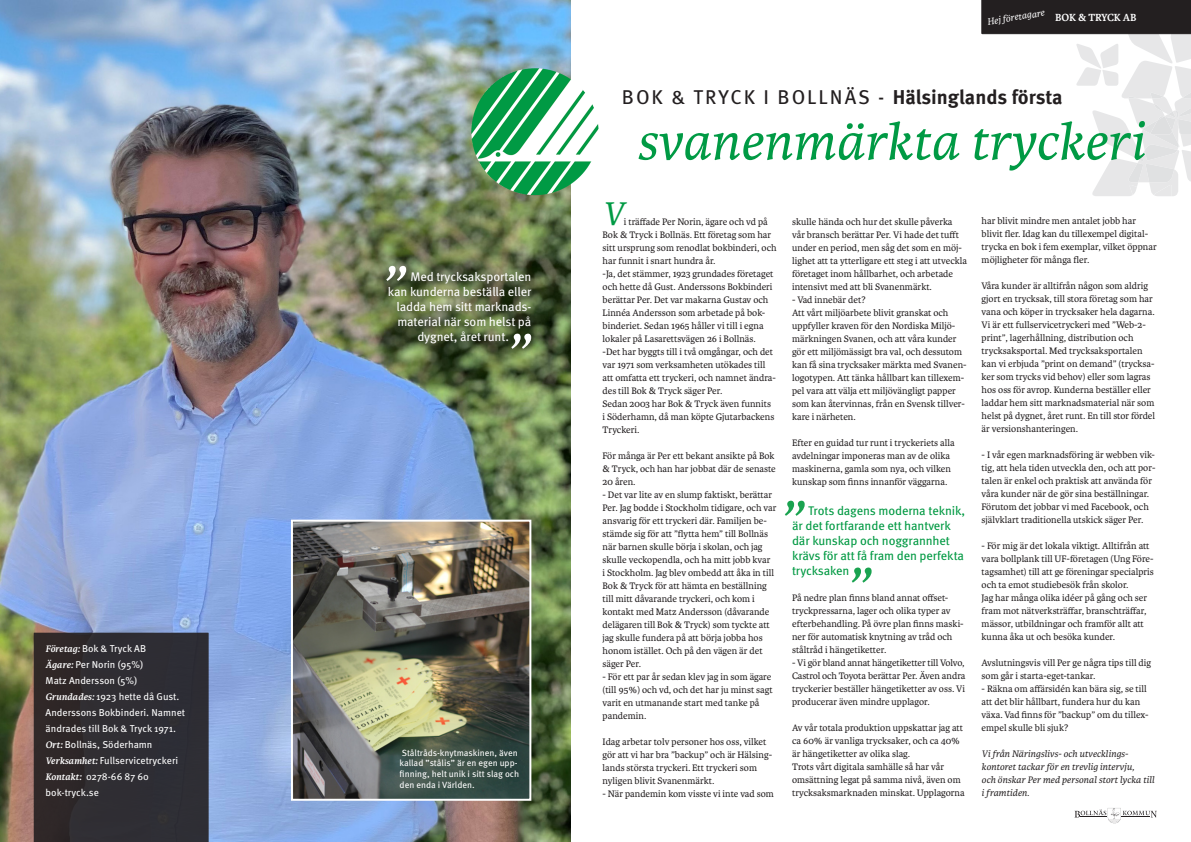
<style>
.page{position:relative;width:1191px;height:842px;background:#fff}
.page>*{position:absolute;margin:0;border:0;box-sizing:border-box;transform-origin:0 0}
.t1{font:italic 66.9px "Karmina Basic";color:#1aa350}
.t2{font:italic 66.9px "Karmina Basic";color:#fff}
.t3{font:italic 55px "Karmina Basic";color:#009a44}
.t4{font:italic 35px "Karmina Basic";color:#009a44}
.t5{font:20px "Meta OT";letter-spacing:.1em;color:#231f20}
.t6{font:12.5px/15px "Meta OT";letter-spacing:-.01em;color:#009942}
.t7{font:12.5px "Meta OT";letter-spacing:-.01em;color:#fff}
.t8{font:700 11px "Karmina Basic";color:#fff}
.t9{font:10px/13px "Karmina Basic";color:#231f20}
.t10{font:10px/16px "Meta OT";color:#fff}
.t11{font:italic 10px/13px "Karmina Basic";color:#231f20}
.t12{font:italic 10px "Karmina Basic";color:#fff}
.t13{font:9px/10.8px "Meta OT";color:#fff}
.s1{font-family:"Karmina Basic";font-weight:700;font-style:italic}
.s2{font-weight:700}
</style>
<div class="page">
<img style="left:0;top:0;width:570px;height:842px">
<svg style="left:1074px;top:808px;width:83px;height:15px"></svg>
<svg style="left:981px;top:0;width:210px;height:196px"></svg>
<div style="left:987px;top:9px;width:60px;height:19px;background:#231f20"></div>
<svg style="left:34px;top:633px;width:175px;height:209px;background:#2e2c30"></svg>
<img style="left:294px;top:523px;width:234px;height:275px">
<div style="left:291px;top:520px;width:240px;height:281px;border:2px solid #fff"></div>
<img style="left:470px;top:68px;width:129px;height:128px">
<div style="left:384px;top:263px;width:29px;height:25px;background:#231f20;opacity:.5"></div>
<div style="left:509px;top:330px;width:29px;height:26px;background:#231f20;opacity:.5"></div>
<div style="left:386px;top:269px;width:152px;height:82px;background:#231f20;opacity:.5"></div>
<p class="t10" style="left:46px;top:640px;width:102px"><span class="s1">Företag:</span> Bok &amp; Tryck AB</p>
<p class="t10" style="left:46px;top:656px;width:99px"><span class="s1">Ägare:</span> Per Norin (95%)<br>Matz Andersson (5%)</p>
<p class="t10" style="left:46px;top:688px;width:141px"><span class="s1">Grundades:</span> 1923 hette då Gust.<br>Anderssons Bokbinderi. Namnet ändrades till Bok &amp; Tryck 1971.<br><span class="s1">Ort:</span> Bollnäs, Söderhamn</p>
<p class="t10" style="left:46px;top:752px;width:134px"><span class="s1">Verksamhet:</span> Fullservicetryckeri</p>
<p class="t10" style="left:46px;top:768px;width:105px"><span class="s1">Kontakt:</span> 0278-66 87 60</p>
<p class="t10" style="left:46px;top:784px;width:55px">bok-tryck.se</p>
<p class="t2" style="left:378px;top:252px;width:26px">”</p>
<p class="t7" style="left:410px;top:270px;width:122px">Med trycksaksportalen</p>
<p class="t7" style="left:388px;top:285px;width:145px">kan kunderna beställa eller</p>
<p class="t7" style="left:396px;top:300px;width:136px">ladda hem sitt marknads-</p>
<p class="t7" style="left:397px;top:315px;width:135px">material när som helst på</p>
<p class="t7" style="left:417px;top:330px;width:93px">dygnet, året runt.</p>
<p class="t7" style="left:528px;top:330px;width:5px">.</p>
<p class="t2" style="left:503px;top:320px;width:26px">”</p>
<p class="t13" style="left:400px;top:747px;width:121px">Ståltråds-knytmaskinen, även kallad ”stålis” är en egen upp&shy;finning, helt unik i sitt slag och den enda i Världen.</p>
<p class="t12" style="left:986px;top:16px;width:59px;rotate:-9deg">Hej företagare</p>
<p class="t8" style="left:1055px;top:11px;width:83px">BOK &amp; TRYCK AB</p>
<p class="t5" style="left:622px;top:86px;width:442px">BOK &amp; TRYCK I BOLLNÄS - <span class="s2">Hälsinglands första</span></p>
<p class="t3" style="left:637px;top:111px;width:509px">svanenmärkta tryckeri</p>
<p class="t4" style="left:602px;top:194px;width:23px">V</p>
<p class="t9" style="left:602px;top:215px;width:176px;text-indent:21px">i träffade Per Norin, ägare och vd på Bok &amp; Tryck i Bollnäs. Ett företag som har sitt ursprung som renodlat bokbinderi, och har funnit i snart hundra år.</p>
<p class="t9" style="left:602px;top:267px;width:175px">-Ja, det stämmer, 1923 grundades företaget och hette då Gust. Anderssons Bokbinderi berättar Per. Det var makarna Gustav och Linnéa Andersson som arbetade på bok&shy;binderiet. Sedan 1965 håller vi till i egna lokaler på Lasarettsvägen 26 i Bollnäs. -Det har byggts till i två omgångar, och det var 1971 som verksamheten utökades till att omfatta ett tryckeri, och namnet ändra&shy;des till Bok &amp; Tryck säger Per.</p>
<p class="t9" style="left:602px;top:397px;width:173px">Sedan 2003 har Bok &amp; Tryck även funnits i Söderhamn, då man köpte Gjutarbackens<br>Tryckeri.</p>
<p class="t9" style="left:602px;top:449px;width:175px">För många är Per ett bekant ansikte på Bok &amp; Tryck, och han har jobbat där de senaste<br>20 åren.</p>
<p class="t9" style="left:602px;top:488px;width:175px">- Det var lite av en slump faktiskt, berättar Per. Jag bodde i Stockholm tidigare, och var ansvarig för ett tryckeri där. Familjen be&shy;stämde sig för att ”flytta hem” till Bollnäs när barnen skulle börja i skolan, och jag skulle veckopendla, och ha mitt jobb kvar<br>i Stockholm. Jag blev ombedd att åka in till Bok &amp; Tryck för att hämta en beställning till mitt dåvarande tryckeri, och kom i kontakt med Matz Andersson (dåvarande delägaren till Bok &amp; Tryck) som tyckte att jag skulle fundera på att börja jobba hos honom istället. Och på den vägen är det säger Per.</p>
<p class="t9" style="left:602px;top:670px;width:171px">- För ett par år sedan klev jag in som ägare (till 95%) och vd, och det har ju minst sagt varit en utmanande start med tanke på pandemin.</p>
<p class="t9" style="left:602px;top:735px;width:171px">Idag arbetar tolv personer hos oss, vilket gör att vi har bra ”backup” och är Hälsing&shy;lands största tryckeri. Ett tryckeri som nyligen blivit Svanenmärkt.</p>
<p class="t9" style="left:602px;top:787px;width:173px">- När pandemin kom visste vi inte vad som</p>
<p class="t9" style="left:792px;top:215px;width:176px">skulle hända och hur det skulle påverka vår bransch berättar Per. Vi hade det tufft under en period, men såg det som en möj&shy;lighet att ta ytterligare ett steg i att utveckla företaget inom hållbarhet, och arbetade intensivt med att bli Svanenmärkt.</p>
<p class="t9" style="left:792px;top:293px;width:75px">- Vad innebär det?</p>
<p class="t9" style="left:792px;top:306px;width:176px">Att vårt miljöarbete blivit granskat och uppfyller kraven för den Nordiska Miljö&shy;märkningen Svanen, och att våra kunder gör ett miljömässigt bra val, och dessutom kan få sina trycksaker märkta med Svanen-</p>
<p class="t9" style="left:792px;top:371px;width:174px">logotypen. Att tänka hållbart kan tillexem&shy;pel vara att välja ett miljövängligt papper som kan återvinnas, från en Svensk tillver&shy;kare i närheten.</p>
<p class="t9" style="left:792px;top:436px;width:164px">Efter en guidad tur runt i tryckeriets alla avdelningar imponeras man av de olika maskinerna, gamla som nya, och vilken kunskap som finns innanför väggarna.</p>
<p class="t6" style="left:792px;top:504px;width:174px;text-indent:16px">Trots dagens moderna teknik, är det fortfarande ett hantverk där kunskap och noggrannhet krävs för att få fram den perfekta trycksaken</p>
<p class="t9" style="left:792px;top:591px;width:173px">På nedre plan finns bland annat offset&shy;tryckpressarna, lager och olika typer av efterbehandling. På övre plan finns maski&shy;ner för automatisk knytning av tråd och ståltråd i hängetiketter.</p>
<p class="t9" style="left:792px;top:656px;width:175px;text-align:justify">- Vi gör bland annat hängetiketter till Volvo, Castrol och Toyota berättar Per. Även andra tryckerier beställer hängetiketter av oss. Vi producerar även mindre upplagor.</p>
<p class="t9" style="left:792px;top:721px;width:172px">Av vår totala produktion uppskattar jag att ca 60% är vanliga trycksaker, och ca 40% är hängetiketter av olika slag.</p>
<p class="t9" style="left:792px;top:760px;width:174px">Trots vårt digitala samhälle så har vår omsättning legat på samma nivå, även om trycksaksmarknaden minskat. Upplagorna</p>
<p class="t1" style="left:776px;top:487px;width:26px">”</p>
<p class="t1" style="left:843px;top:553px;width:26px">”</p>
<p class="t9" style="left:981px;top:215px;width:177px">har blivit mindre men antalet jobb har blivit fler. Idag kan du tillexempel digital&shy;trycka en bok i fem exemplar, vilket öppnar möjligheter för många fler.</p>
<p class="t9" style="left:981px;top:280px;width:174px">Våra kunder är alltifrån någon som aldrig gjort en trycksak, till stora företag som har vana och köper in trycksaker hela dagarna.<br>Vi är ett fullservicetryckeri med ”Web-2-</p>
<p class="t9" style="left:981px;top:332px;width:175px">print”, lagerhållning, distribution och trycksaksportal. Med trycksaksportalen kan vi erbjuda ”print on demand” (trycksa&shy;ker som trycks vid behov) eller som lagras hos oss för avrop. Kunderna beställer eller laddar hem sitt marknadsmaterial när som helst på dygnet, året runt. En till stor fördel är versionshanteringen.</p>
<p class="t9" style="left:981px;top:449px;width:175px">- I vår egen marknadsföring är webben vik&shy;tig, att hela tiden utveckla den, och att por&shy;talen är enkel och praktisk att använda för våra kunder när de gör sina beställningar.<br>Förutom det jobbar vi med Facebook, och självklart traditionella utskick säger Per.</p>
<p class="t9" style="left:981px;top:540px;width:174px">- För mig är det lokala viktigt. Alltifrån att vara bollplank till UF-företagen (Ung Före&shy;tagsamhet) till att ge föreningar specialpris och ta emot studiebesök från skolor.</p>
<p class="t9" style="left:981px;top:592px;width:167px">Jag har många olika idéer på gång och ser fram mot nätverksträffar, branschträffar, mässor, utbildningar och framför allt att kunna åka ut och besöka kunder.</p>
<p class="t9" style="left:981px;top:657px;width:171px">Avslutningsvis vill Per ge några tips till dig som går i starta-eget-tankar.</p>
<p class="t9" style="left:981px;top:683px;width:168px">- Räkna om affärsidén kan bära sig, se till att det blir hållbart, fundera hur du kan växa. Vad finns för ”backup” om du tillex&shy;empel skulle bli sjuk?</p>
<p class="t11" style="left:981px;top:748px;width:148px">Vi från Näringslivs- och utvecklings-</p>
<p class="t11" style="left:981px;top:761px;width:174px">kontoret tackar för en trevlig intervju,<br>och önskar Per med personal stort lycka till i framtiden.</p>
</div>
